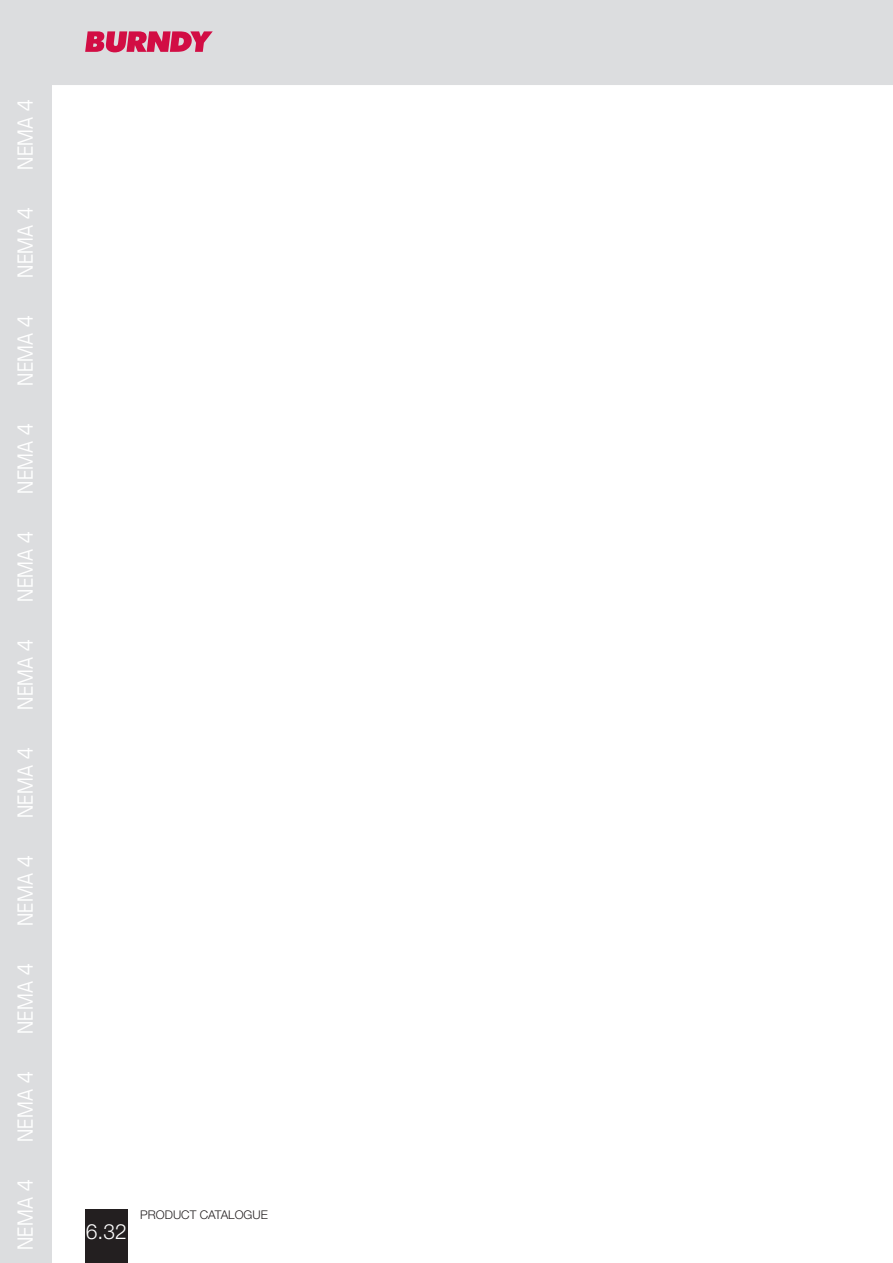
<style>
.page{position:relative;width:893px;height:1263px;background:#fff}
.page>*{position:absolute;margin:0;border:0;box-sizing:border-box;transform-origin:0 0}
.t1{font:condensed 21px "Eurostile";color:#fff}
.t2{font:300 21px "Helvetica Neue";color:#fff}
.t3{font:300 12px "Helvetica Neue";color:#231f20}
</style>
<div class="page">
<div style="left:85px;top:1210px;width:43px;height:53px;background:#231f20"></div>
<div style="left:0;top:0;width:893px;height:85px;background:#dcdddf"></div>
<svg style="left:85px;top:31px;width:128px;height:21px;background:#d44870"></svg>
<div style="left:0;top:85px;width:51px;height:1178px;background:#dcdddf"></div>
<p class="t1" style="left:13px;top:170px;width:72px;rotate:-90deg">NEMA 4</p>
<p class="t1" style="left:13px;top:278px;width:72px;rotate:-90deg">NEMA 4</p>
<p class="t1" style="left:13px;top:386px;width:72px;rotate:-90deg">NEMA 4</p>
<p class="t1" style="left:13px;top:494px;width:72px;rotate:-90deg">NEMA 4</p>
<p class="t1" style="left:13px;top:602px;width:72px;rotate:-90deg">NEMA 4</p>
<p class="t1" style="left:13px;top:710px;width:72px;rotate:-90deg">NEMA 4</p>
<p class="t1" style="left:13px;top:818px;width:72px;rotate:-90deg">NEMA 4</p>
<p class="t1" style="left:13px;top:926px;width:72px;rotate:-90deg">NEMA 4</p>
<p class="t1" style="left:13px;top:1034px;width:72px;rotate:-90deg">NEMA 4</p>
<p class="t1" style="left:13px;top:1142px;width:72px;rotate:-90deg">NEMA 4</p>
<p class="t1" style="left:13px;top:1250px;width:72px;rotate:-90deg">NEMA 4</p>
<p class="t2" style="left:86px;top:1219px;width:42px">6.32</p>
<p class="t3" style="left:140px;top:1208px;width:129px">PRODUCT CATALOGUE</p>
</div>
